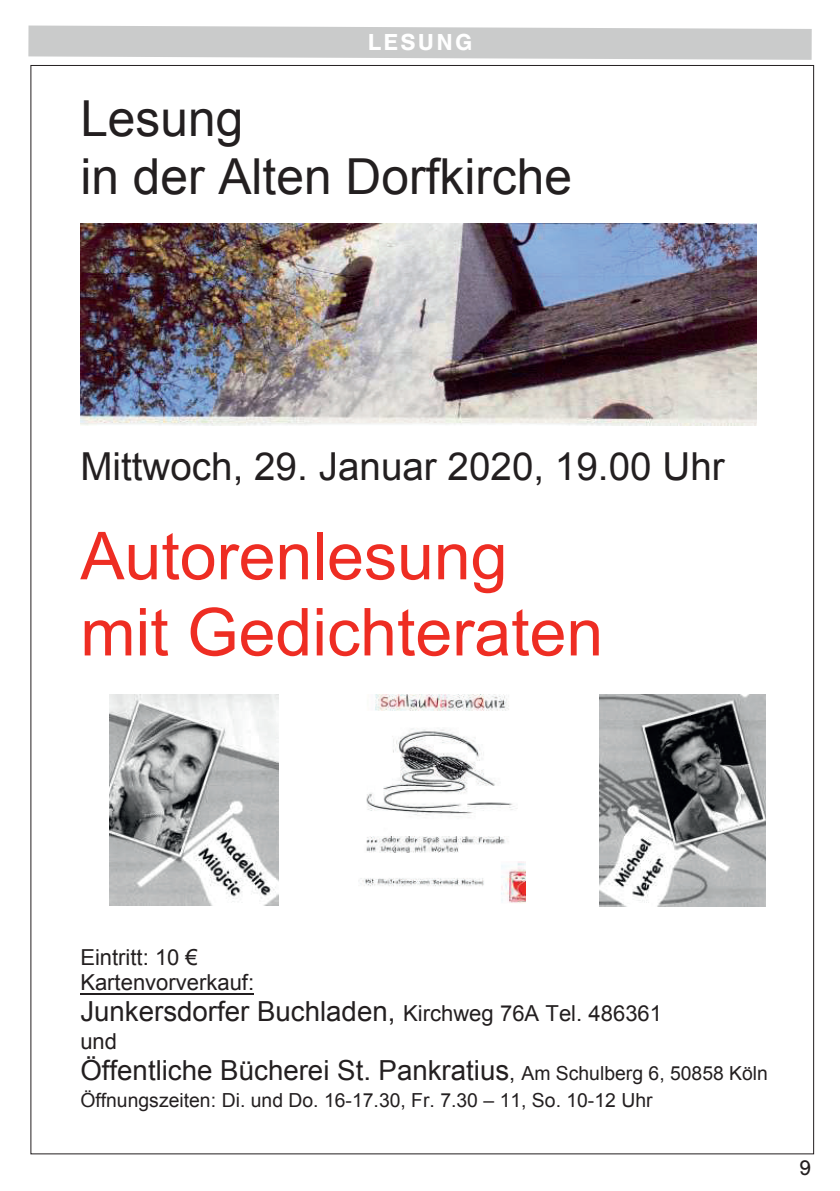
<style>
.page{position:relative;width:840px;height:1191px;background:#fff}
.page>*{position:absolute;margin:0;border:0;box-sizing:border-box;transform-origin:0 0}
.t1{font:66.2px/76.2px "Arial";color:#ee2d23}
.t2{font:49.6px/57.2px "Arial";color:#231f20}
.t3{font:38.6px "Arial";color:#231f20}
.t4{font:27.6px "Arial";color:#231f20}
.t5{font:700 24px "Sans";letter-spacing:.095em;color:#fff}
.t6{font:22px/25.4px "Arial";color:#231f20}
.t7{font:22px "Sans";color:#231f20}
.t8{font:19.4px "Arial";color:#231f20}
.s1{font-size:22px}
.s2{font-size:19.4px}
</style>
<div class="page">
<svg style="left:28px;top:26px;width:783px;height:34px;background:#cecfcf"></svg>
<img style="left:80px;top:223px;width:675px;height:202px">
<img style="left:109px;top:695px;width:169px;height:210px">
<img style="left:360px;top:695px;width:165px;height:208px">
<img style="left:599px;top:695px;width:166px;height:211px">
<hr style="left:80px;top:993px;width:174px;height:1px;background:#231f20">
<p class="t5" style="left:367px;top:29px;width:106px">LESUNG</p>
<h2 class="t2" style="left:80px;top:91px;width:493px">Lesung<br>in der Alten Dorfkirche</h2>
<h3 class="t3" style="left:80px;top:441px;width:645px">Mittwoch, 29. Januar 2020, 19.00 Uhr</h3>
<h1 class="t1" style="left:80px;top:518px;width:524px">Autorenlesung mit Gedichteraten</h1>
<p class="t6" style="left:80px;top:944px;width:175px">Eintritt: 10 €<br>Kartenvorverkauf:</p>
<p class="t4" style="left:80px;top:993px;width:583px">Junkersdorfer Buchladen, <span class="s1">Kirchweg 76A Tel. 486361</span></p>
<p class="t6" style="left:80px;top:1029px;width:38px">und</p>
<p class="t4" style="left:80px;top:1052px;width:688px">Öffentliche Bücherei St. Pankratius<span class="s1">,</span> <span class="s2">Am Schulberg 6, 50858 Köln</span></p>
<p class="t8" style="left:80px;top:1087px;width:573px">Öffnungszeiten: Di. und Do. 16-17.30, Fr. 7.30 – 11, So. 10-12 Uhr</p>
<p class="t7" style="left:798px;top:1155px;width:14px">9</p>
</div>
